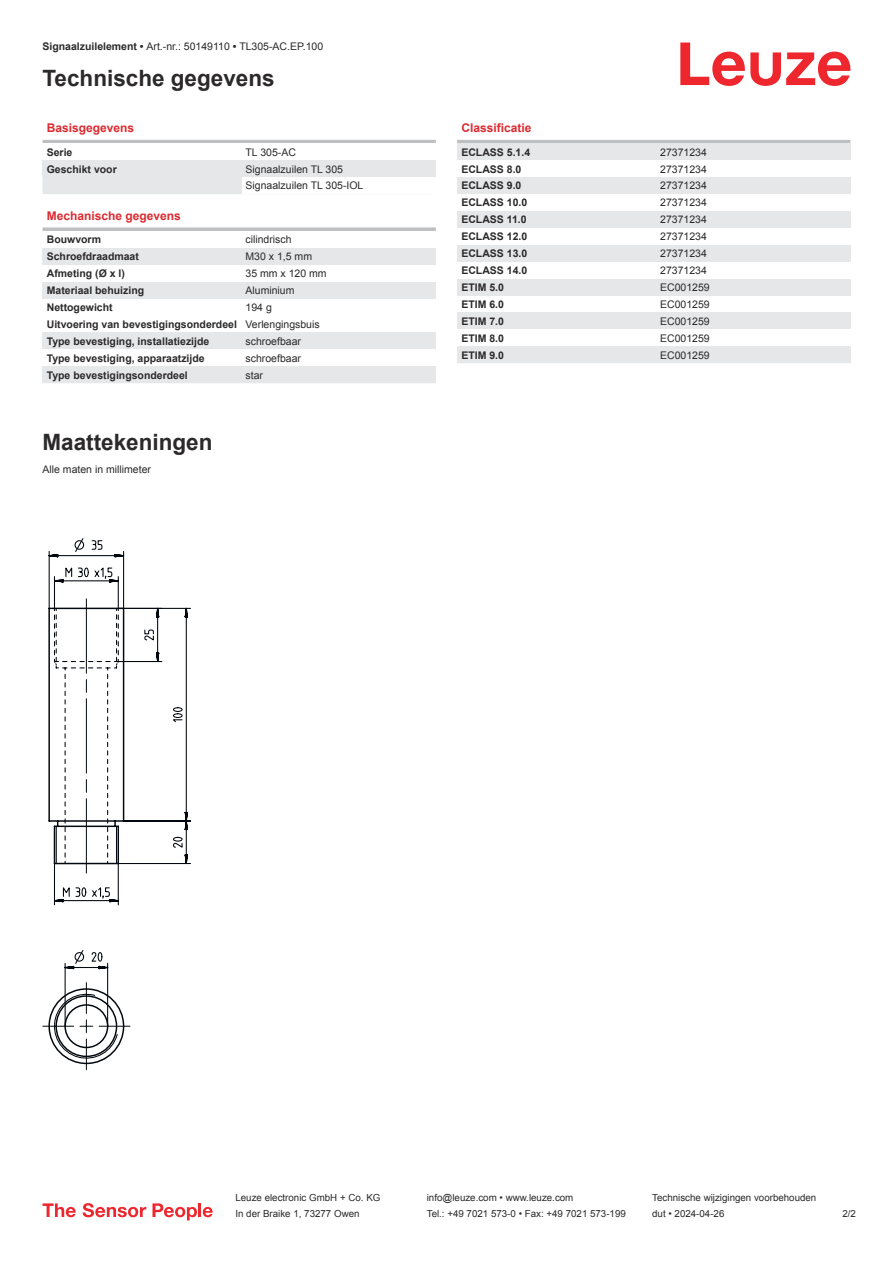
<style>
.page{position:relative;width:893px;height:1263px;background:#fff}
.page>*{position:absolute;margin:0;border:0;box-sizing:border-box;transform-origin:0 0}
.t1{font:700 22.5px "Arial";color:#2b292a}
.t2{font:700 12px "Arial";color:#db2a30}
.t3{font:700 10.5px/17px "Arial";color:#2b292a}
.t4{font:10.5px/17px "Arial";color:#2b292a}
.t5{font:9.75px "Arial";color:#2b292a}
.s1{font-weight:700}
.s2{font-weight:400}
</style>
<div class="page">
<svg style="left:680px;top:43px;width:170px;height:43px"></svg>
<div style="left:43px;top:177px;width:199px;height:17px;background:#e6e7e9"></div>
<hr style="left:43px;top:140px;width:393px;height:3px;background:#bdbfc1">
<div style="left:43px;top:160px;width:199px;height:17px;background:#e6e7e9"></div>
<div style="left:242px;top:160px;width:194px;height:17px;background:#e6e7e9"></div>
<svg style="left:43px;top:227px;width:393px;height:4px;background:#c4c6c8"></svg>
<div style="left:43px;top:248px;width:199px;height:17px;background:#e6e7e9"></div>
<div style="left:242px;top:248px;width:194px;height:17px;background:#e6e7e9"></div>
<div style="left:43px;top:282px;width:199px;height:17px;background:#e6e7e9"></div>
<div style="left:242px;top:282px;width:194px;height:17px;background:#e6e7e9"></div>
<div style="left:43px;top:332px;width:199px;height:17px;background:#e6e7e9"></div>
<div style="left:242px;top:332px;width:194px;height:17px;background:#e6e7e9"></div>
<div style="left:43px;top:366px;width:199px;height:17px;background:#e6e7e9"></div>
<div style="left:242px;top:366px;width:194px;height:17px;background:#e6e7e9"></div>
<hr style="left:457px;top:140px;width:393px;height:3px;background:#bdbfc1">
<div style="left:457px;top:143px;width:200px;height:17px;background:#e6e7e9"></div>
<div style="left:657px;top:143px;width:193px;height:17px;background:#e6e7e9"></div>
<div style="left:457px;top:177px;width:200px;height:17px;background:#e6e7e9"></div>
<div style="left:657px;top:177px;width:193px;height:17px;background:#e6e7e9"></div>
<div style="left:457px;top:211px;width:200px;height:17px;background:#e6e7e9"></div>
<div style="left:657px;top:211px;width:193px;height:17px;background:#e6e7e9"></div>
<div style="left:457px;top:245px;width:200px;height:17px;background:#e6e7e9"></div>
<div style="left:657px;top:245px;width:193px;height:17px;background:#e6e7e9"></div>
<div style="left:457px;top:279px;width:200px;height:17px;background:#e6e7e9"></div>
<div style="left:657px;top:279px;width:193px;height:17px;background:#e6e7e9"></div>
<div style="left:457px;top:312px;width:200px;height:17px;background:#e6e7e9"></div>
<div style="left:657px;top:312px;width:193px;height:17px;background:#e6e7e9"></div>
<div style="left:457px;top:346px;width:200px;height:17px;background:#e6e7e9"></div>
<div style="left:657px;top:346px;width:193px;height:17px;background:#e6e7e9"></div>
<svg style="left:43px;top:1203px;width:33px;height:14px"></svg>
<svg style="left:83px;top:1203px;width:63px;height:14px"></svg>
<svg style="left:153px;top:1203px;width:44px;height:17px"></svg>
<hr style="left:198px;top:1203px;width:3px;height:14px;background:#ed272d">
<svg style="left:203px;top:1207px;width:10px;height:10px"></svg>
<hr style="left:86px;top:1039px;width:1px;height:31px;background:#03080e">
<hr style="left:43px;top:1026px;width:31px;height:1px;background:#03080e">
<svg style="left:48px;top:1027px;width:77px;height:38px"></svg>
<svg style="left:48px;top:538px;width:143px;height:489px"></svg>
<p class="t4" style="left:43px;top:39px;width:282px"><span class="s1">Signaalzuilelement •</span> Art.-nr.: 50149110 <span class="s1">•</span> TL305-AC.EP.100</p>
<h1 class="t1" style="left:43px;top:69px;width:234px">Technische gegevens</h1>
<p class="t2" style="left:47px;top:123px;width:89px">Basisgegevens</p>
<p class="t3" style="left:47px;top:144px;width:27px">Serie</p>
<p class="t4" style="left:246px;top:144px;width:52px">TL 305-AC</p>
<p class="t3" style="left:47px;top:161px;width:72px">Geschikt voor</p>
<p class="t4" style="left:246px;top:161px;width:119px">Signaalzuilen TL 305<br>Signaalzuilen TL 305-IOL</p>
<p class="t2" style="left:47px;top:211px;width:136px">Mechanische gegevens</p>
<p class="t3" style="left:47px;top:232px;width:56px">Bouwvorm</p>
<p class="t4" style="left:246px;top:232px;width:48px">cilindrisch</p>
<p class="t3" style="left:47px;top:249px;width:94px">Schroefdraadmaat</p>
<p class="t4" style="left:246px;top:249px;width:68px">M30 x 1,5 mm</p>
<p class="t3" style="left:47px;top:266px;width:80px">Afmeting (Ø x l)</p>
<p class="t4" style="left:246px;top:266px;width:83px">35 mm x 120 mm</p>
<p class="t3" style="left:47px;top:283px;width:99px">Materiaal behuizing</p>
<p class="t4" style="left:246px;top:283px;width:51px">Aluminium</p>
<p class="t3" style="left:47px;top:300px;width:67px">Nettogewicht</p>
<p class="t3" style="left:47px;top:300px;width:274px;text-indent:199px"><span class="s2">194 g<br></span>Uitvoering van bevestigingsonderdeel <span class="s2">Verlengingsbuis<br></span>Type bevestiging, installatiezijde</p>
<p class="t4" style="left:246px;top:333px;width:57px">schroefbaar</p>
<p class="t3" style="left:47px;top:350px;width:159px">Type bevestiging, apparaatzijde</p>
<p class="t4" style="left:246px;top:350px;width:57px">schroefbaar</p>
<p class="t3" style="left:47px;top:367px;width:143px">Type bevestigingsonderdeel</p>
<p class="t4" style="left:246px;top:367px;width:19px">star</p>
<h1 class="t1" style="left:43px;top:433px;width:172px">Maattekeningen</h1>
<p class="t4" style="left:43px;top:462px;width:110px">Alle maten in millimeter</p>
<p class="t2" style="left:461px;top:123px;width:72px">Classificatie</p>
<p class="t3" style="left:461px;top:144px;width:70px">ECLASS 5.1.4</p>
<p class="t4" style="left:660px;top:144px;width:48px">27371234</p>
<p class="t3" style="left:461px;top:161px;width:62px">ECLASS 8.0</p>
<p class="t4" style="left:660px;top:161px;width:48px">27371234</p>
<p class="t3" style="left:461px;top:178px;width:62px">ECLASS 9.0</p>
<p class="t4" style="left:660px;top:178px;width:48px">27371234</p>
<p class="t3" style="left:461px;top:195px;width:67px">ECLASS 10.0</p>
<p class="t4" style="left:660px;top:195px;width:48px">27371234</p>
<p class="t3" style="left:461px;top:212px;width:67px">ECLASS 11.0</p>
<p class="t4" style="left:660px;top:212px;width:48px">27371234</p>
<p class="t3" style="left:461px;top:229px;width:67px">ECLASS 12.0</p>
<p class="t4" style="left:660px;top:229px;width:48px">27371234</p>
<p class="t3" style="left:461px;top:246px;width:67px">ECLASS 13.0</p>
<p class="t4" style="left:660px;top:246px;width:48px">27371234</p>
<p class="t3" style="left:461px;top:263px;width:67px">ECLASS 14.0</p>
<p class="t4" style="left:660px;top:263px;width:48px">27371234</p>
<p class="t3" style="left:461px;top:280px;width:44px">ETIM 5.0</p>
<p class="t4" style="left:660px;top:280px;width:51px">EC001259</p>
<p class="t3" style="left:461px;top:296px;width:44px">ETIM 6.0</p>
<p class="t4" style="left:660px;top:297px;width:51px">EC001259</p>
<p class="t3" style="left:461px;top:313px;width:44px">ETIM 7.0</p>
<p class="t4" style="left:660px;top:313px;width:51px">EC001259</p>
<p class="t3" style="left:461px;top:330px;width:44px">ETIM 8.0</p>
<p class="t4" style="left:660px;top:330px;width:51px">EC001259</p>
<p class="t3" style="left:461px;top:347px;width:44px">ETIM 9.0</p>
<p class="t4" style="left:660px;top:347px;width:51px">EC001259</p>
<p class="t5" style="left:235px;top:1194px;width:146px">Leuze electronic GmbH + Co. KG</p>
<p class="t5" style="left:427px;top:1194px;width:148px">info@leuze.com • www.leuze.com</p>
<p class="t5" style="left:652px;top:1194px;width:166px">Technische wijzigingen voorbehouden</p>
<p class="t5" style="left:235px;top:1210px;width:126px">In der Braike 1, 73277 Owen</p>
<p class="t5" style="left:427px;top:1210px;width:201px">Tel.: +49 7021 573-0 • Fax: +49 7021 573-199</p>
<p class="t5" style="left:652px;top:1210px;width:74px">dut • 2024-04-26</p>
<p class="t5" style="left:842px;top:1210px;width:15px">2 /2</p>
</div>
